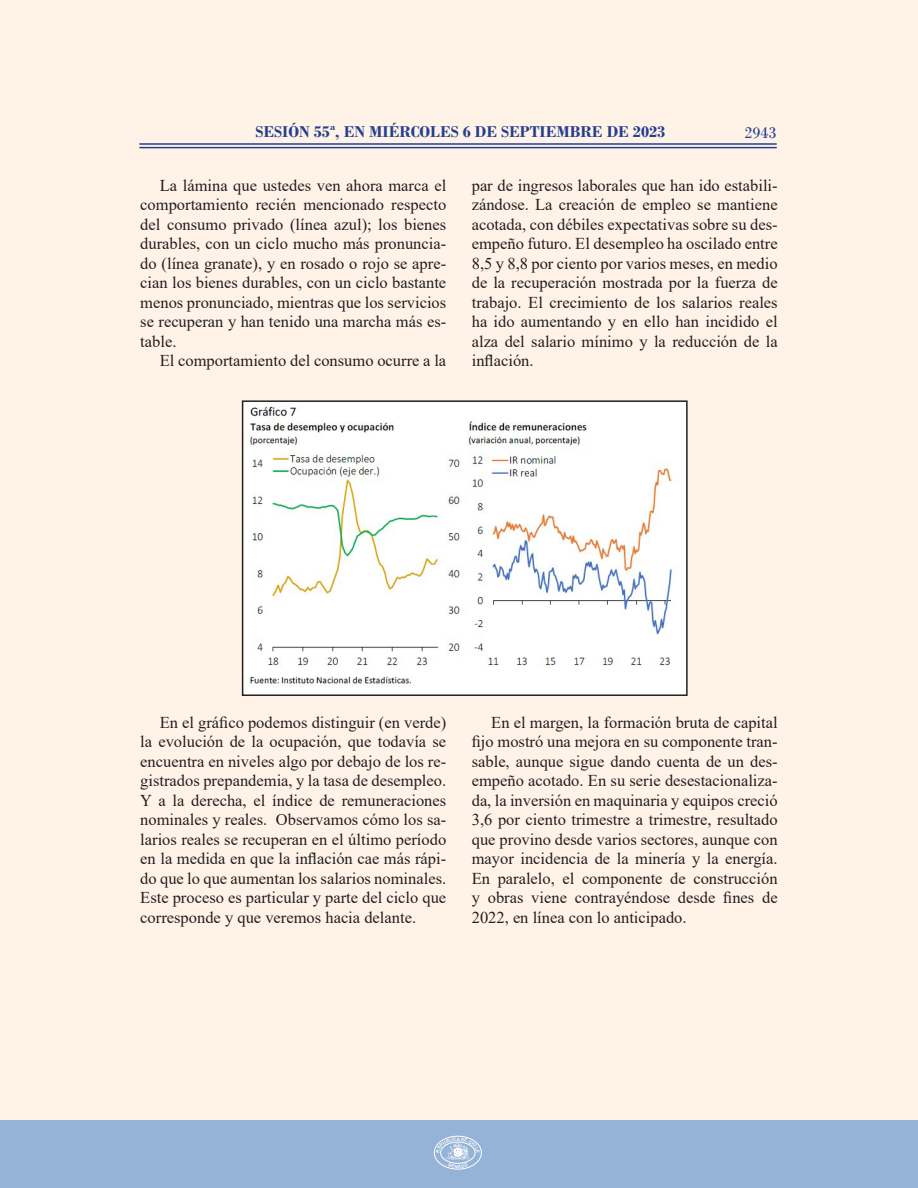
<style>
.page{position:relative;width:918px;height:1188px;background:#fff}
.page>*{position:absolute;margin:0;border:0;box-sizing:border-box;transform-origin:0 0}
.Párrafo_Texto_Sesión{font:16.5px/19.5px "Times New Roman";color:#231f20;text-align:justify}
.t1{font:700 16.5px "Bodoni";color:#253f8e}
.t2{font:16.5px "Bodoni";color:#253f8e}
.t3{font:700 4.5px "Arial";color:#fff}
</style>
<div class="page">
<div style="left:0;top:1120px;width:918px;height:68px;background:#95b3d7"></div>
<div style="left:434px;top:1136px;width:48px;height:33px;border:1px solid #fff;border-radius:50%"></div>
<hr style="left:139px;top:147px;width:638px;height:1px;background:#253f8e">
<hr style="left:139px;top:143px;width:638px;height:2px;background:#253f8e">
<img style="left:245px;top:403px;width:436px;height:284px">
<div style="left:242px;top:400px;width:446px;height:296px;border:2px solid #231f20"></div>
<svg style="left:436px;top:1137px;width:44px;height:31px"></svg>
<p class="t1" style="left:255px;top:122px;width:411px">SESIÓN 55ª, EN MIÉRCOLES 6 DE SEPTIEMBRE DE 2023</p>
<p class="t2" style="left:744px;top:123px;width:34px">2943</p>
<p class="Párrafo_Texto_Sesión" style="left:140px;top:175px;width:307px;text-indent:20px">La lámina que ustedes ven ahora marca el comportamiento recién mencionado respecto del consumo privado (línea azul); los bienes durables, con un ciclo mucho más pronuncia&shy;do (línea granate), y en rosado o rojo se apre&shy;cian los bienes durables, con un ciclo bastante menos pronunciado, mientras que los servicios se recuperan y han tenido una marcha más es&shy;table.</p>
<p class="Párrafo_Texto_Sesión" style="left:160px;top:350px;width:288px">El comportamiento del consumo ocurre a la</p>
<p class="Párrafo_Texto_Sesión" style="left:472px;top:175px;width:307px">par de ingresos laborales que han ido estabili&shy;zándose. La creación de empleo se mantiene acotada, con débiles expectativas sobre su des&shy;empeño futuro. El desempleo ha oscilado entre 8,5 y 8,8 por ciento por varios meses, en medio de la recuperación mostrada por la fuerza de trabajo. El crecimiento de los salarios reales ha ido aumentando y en ello han incidido el alza del salario mínimo y la reducción de la inflación.</p>
<p class="Párrafo_Texto_Sesión" style="left:140px;top:712px;width:307px;text-indent:20px">En el gráfico podemos distinguir (en verde) la evolución de la ocupación, que todavía se encuentra en niveles algo por debajo de los re&shy;gistrados prepandemia, y la tasa de desempleo.<br>Y a la derecha, el índice de remuneraciones nominales y reales. Observamos cómo los sa&shy;larios reales se recuperan en el último período en la medida en que la inflación cae más rápi&shy;do que lo que aumentan los salarios nominales.<br>Este proceso es particular y parte del ciclo que corresponde y que veremos hacia delante.</p>
<p class="Párrafo_Texto_Sesión" style="left:472px;top:712px;width:307px;text-indent:20px">En el margen, la formación bruta de capital fijo mostró una mejora en su componente tran&shy;sable, aunque sigue dando cuenta de un des&shy;empeño acotado. En su serie desestacionaliza&shy;da, la inversión en maquinaria y equipos creció 3,6 por ciento trimestre a trimestre, resultado que provino desde varios sectores, aunque con mayor incidencia de la minería y la energía.<br>En paralelo, el componente de construcción y obras viene contrayéndose desde fines de 2022, en línea con lo anticipado.</p>
<p class="t3" style="left:457px;top:1136px;width:5px">A</p>
</div>
